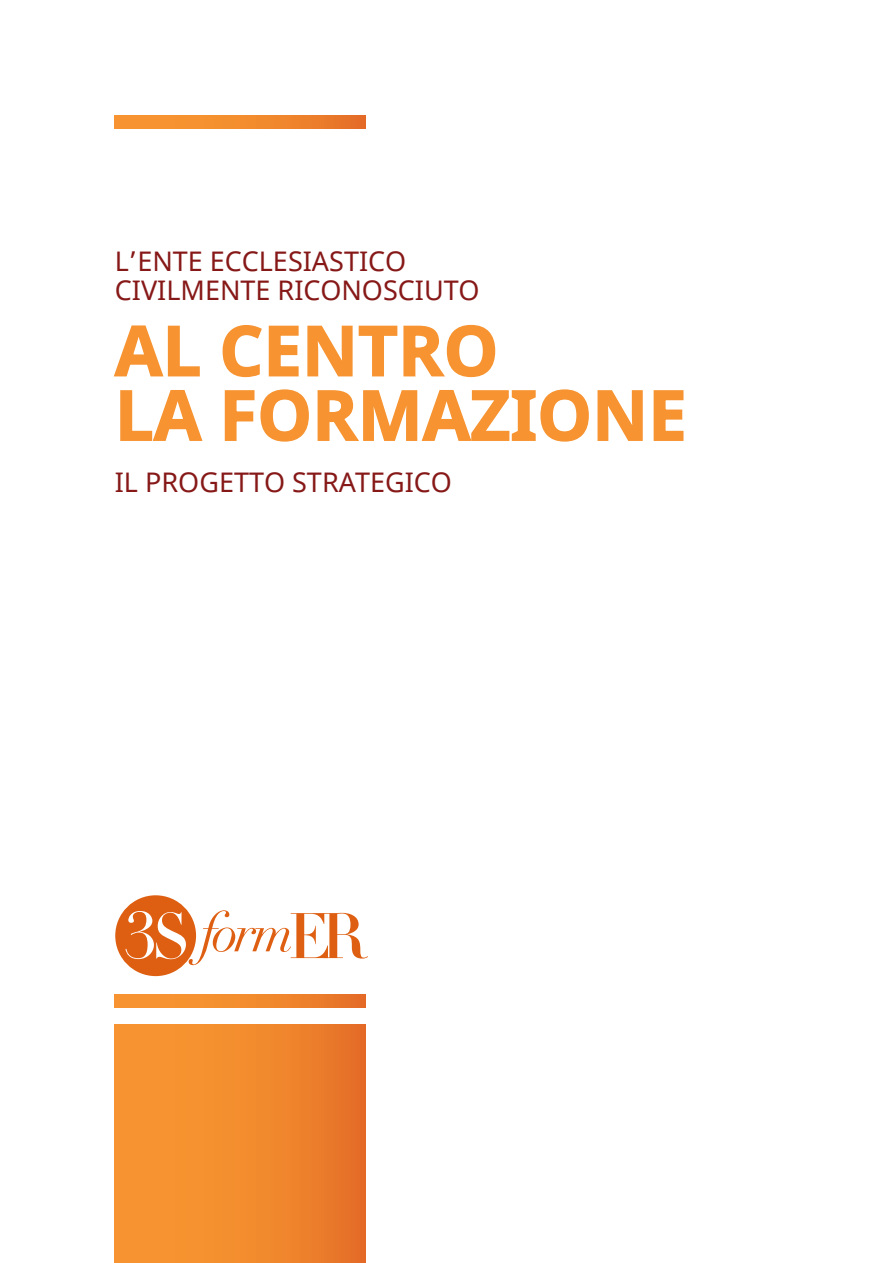
<style>
.page{position:relative;width:893px;height:1263px;background:#fff}
.page>*{position:absolute;margin:0;border:0;box-sizing:border-box;transform-origin:0 0}
.t1{font:700 69px "Noto Sans";color:#f79330}
.t2{font:italic 54px "Didot LT Std";color:#de5f11}
.t3{font:27px "Noto Sans";color:#861918}
.s1{font-style:normal;font-size:64.95px;color:#fff}
.s2{font-family:"Didot LT Std Headline";font-style:normal;font-size:63.15px;color:#fff}
.s3{font-family:"Didot LT Std Headline";font-style:normal;font-size:63.15px}
</style>
<div class="page">
<svg style="left:113px;top:325px;width:87px;height:52px"></svg>
<svg style="left:222px;top:325px;width:77px;height:53px"></svg>
<svg style="left:307px;top:324px;width:189px;height:54px"></svg>
<svg style="left:120px;top:390px;width:83px;height:51px"></svg>
<svg style="left:224px;top:389px;width:85px;height:53px"></svg>
<svg style="left:317px;top:389px;width:272px;height:53px"></svg>
<svg style="left:597px;top:390px;width:46px;height:51px"></svg>
<svg style="left:653px;top:390px;width:31px;height:51px"></svg>
<div style="left:115px;top:895px;width:81px;height:81px;background:#de5f11;border-radius:50%"></div>
<svg style="left:115px;top:116px;width:251px;height:12px;background:#f1882d"></svg>
<svg style="left:115px;top:994px;width:251px;height:13px;background:#f1882d"></svg>
<div style="left:115px;top:1024px;width:251px;height:239px;background:linear-gradient(to right,#fb9c32,#e87529)"></div>
<p class="t3" style="left:115px;top:243px;width:293px">L’ENTE ECCLESIASTICO</p>
<p class="t3" style="left:115px;top:271px;width:366px">CIVILMENTE RICONOSCIUTO</p>
<p class="t1" style="left:115px;top:302px;width:385px">AL CENTRO</p>
<p class="t1" style="left:115px;top:366px;width:574px">LA FORMAZIONE</p>
<p class="t3" style="left:115px;top:464px;width:339px">IL PROGETTO STRATEGICO</p>
<p class="t2" style="left:124px;top:900px;width:246px"><span class="s1">3</span><span class="s2">S</span> form<span class="s3">ER</span></p>
</div>
